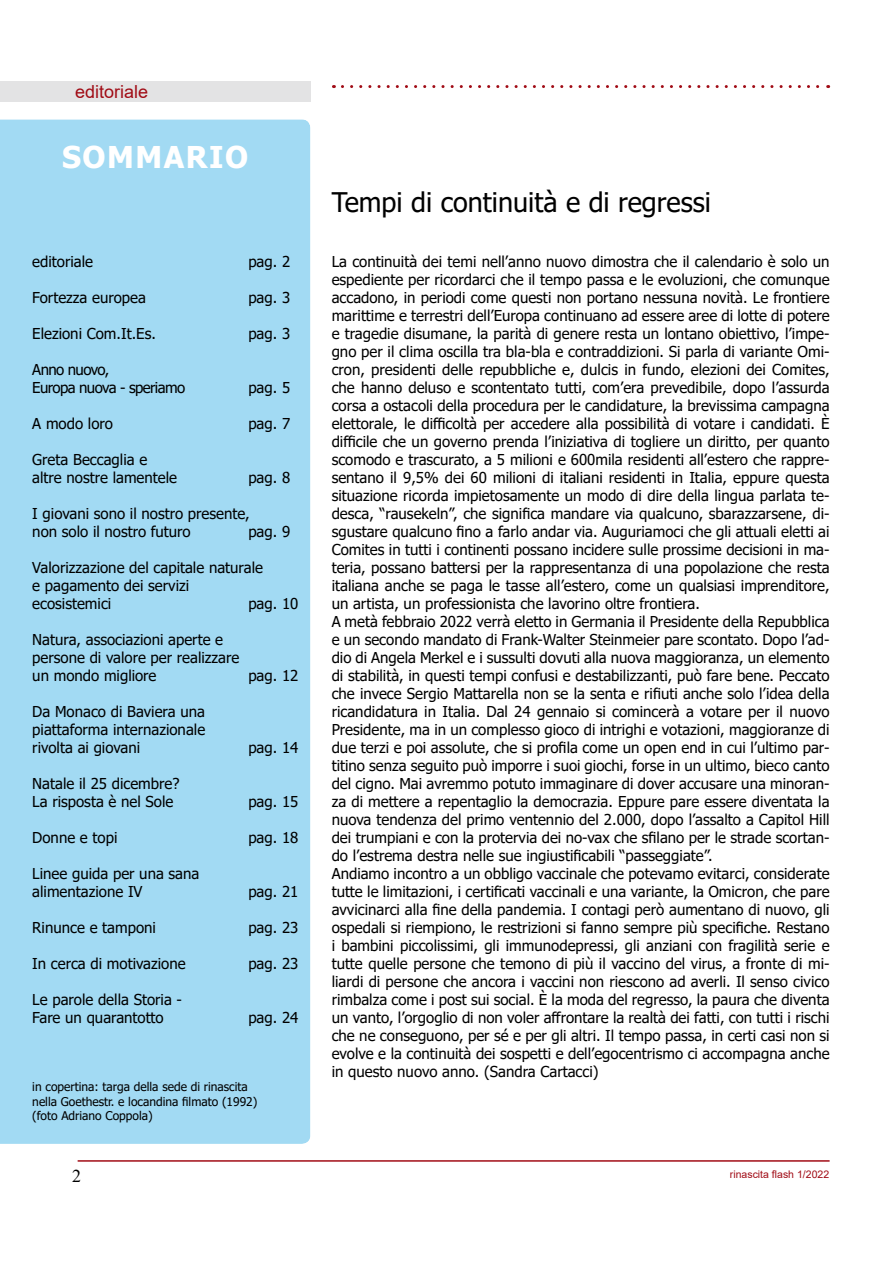
<style>
.page{position:relative;width:893px;height:1263px;background:#fff}
.page>*{position:absolute;margin:0;border:0;box-sizing:border-box;transform-origin:0 0}
.t1{font:700 30px "Tahoma";letter-spacing:.05em;color:#fff}
.t2{font:27px "Tahoma";color:#000}
.t3{font:18px "Arial";color:#a10c16}
.t4{font:18px "Times New Roman";color:#000}
.t5{font:15px/18px "Tahoma";color:#000}
.t6{font:15px/18px "Tahoma";letter-spacing:-.04em;color:#000}
.t7{font:12px/14.4px "Tahoma";color:#000}
.t8{font:10.5px "Arial";color:#a10c16}
</style>
<div class="page">
<div style="left:0;top:81px;width:310px;height:21px;background:#e3e3e4"></div>
<svg style="left:342px;top:85px;width:487px;height:3px"></svg>
<hr style="left:78px;top:1160px;width:752px;height:2px;background:#a10c16">
<div style="left:0;top:119px;width:310px;height:1025px;background:#a2daf3"></div>
<p class="t3" style="left:75px;top:80px;width:75px">editoriale</p>
<h1 class="t1" style="left:62px;top:136px;width:188px">SOMMARIO</h1>
<p class="t5" style="left:32px;top:253px;width:62px">editoriale</p>
<p class="t5" style="left:248px;top:253px;width:43px">pag. 2</p>
<p class="t5" style="left:32px;top:289px;width:115px">Fortezza europea</p>
<p class="t5" style="left:248px;top:289px;width:43px">pag. 3</p>
<p class="t5" style="left:32px;top:325px;width:125px">Elezioni Com.It.Es.</p>
<p class="t5" style="left:248px;top:325px;width:43px">pag. 3</p>
<p class="t6" style="left:32px;top:361px;width:154px">Anno nuovo,<br>Europa nuova - speriamo</p>
<p class="t5" style="left:248px;top:379px;width:43px">pag. 5</p>
<p class="t5" style="left:32px;top:415px;width:82px">A modo loro</p>
<p class="t5" style="left:248px;top:415px;width:43px">pag. 7</p>
<p class="t5" style="left:32px;top:451px;width:146px">Greta Beccaglia e altre nostre lamentele</p>
<p class="t5" style="left:248px;top:469px;width:43px">pag. 8</p>
<p class="t5" style="left:32px;top:505px;width:219px">I giovani sono il nostro presente, non solo il nostro futuro</p>
<p class="t5" style="left:248px;top:523px;width:43px">pag. 9</p>
<p class="t5" style="left:32px;top:559px;width:232px">Valorizzazione del capitale naturale e pagamento dei servizi ecosistemici</p>
<p class="t5" style="left:248px;top:595px;width:52px">pag. 10</p>
<p class="t5" style="left:32px;top:631px;width:209px">Natura, associazioni aperte e persone di valore per realizzare un mondo migliore</p>
<p class="t5" style="left:32px;top:703px;width:174px;text-align:justify">Da Monaco di Baviera una piattaforma internazionale rivolta ai giovani</p>
<p class="t5" style="left:32px;top:775px;width:149px">Natale il 25 dicembre?<br>La risposta è nel Sole</p>
<p class="t5" style="left:248px;top:667px;width:52px">pag. 12</p>
<p class="t5" style="left:248px;top:739px;width:52px">pag. 14</p>
<p class="t5" style="left:248px;top:793px;width:52px">pag. 15</p>
<p class="t5" style="left:32px;top:829px;width:87px">Donne e topi</p>
<p class="t5" style="left:248px;top:829px;width:52px">pag. 18</p>
<p class="t5" style="left:32px;top:865px;width:169px">Linee guida per una sana alimentazione IV</p>
<p class="t5" style="left:248px;top:883px;width:52px">pag. 21</p>
<p class="t5" style="left:32px;top:919px;width:125px">Rinunce e tamponi</p>
<p class="t5" style="left:248px;top:919px;width:52px">pag. 23</p>
<p class="t5" style="left:32px;top:955px;width:155px">In cerca di motivazione</p>
<p class="t5" style="left:248px;top:955px;width:52px">pag. 23</p>
<p class="t5" style="left:32px;top:991px;width:151px">Le parole della Storia -<br>Fare un quarantotto</p>
<p class="t5" style="left:248px;top:1009px;width:52px">pag. 24</p>
<p class="t7" style="left:32px;top:1080px;width:227px">in copertina: targa della sede di rinascita nella Goethestr. e locandina filmato (1992) (foto Adriano Coppola)</p>
<p class="t4" style="left:72px;top:1163px;width:10px">2</p>
<h2 class="t2" style="left:332px;top:184px;width:381px">Tempi di continuità e di regressi</h2>
<p class="t5" style="left:332px;top:253px;width:499px">La continuità dei temi nell’anno nuovo dimostra che il calendario è solo un espediente per ricordarci che il tempo passa e le evoluzioni, che comunque accadono, in periodi come questi non portano nessuna novità. Le frontiere marittime e terrestri dell’Europa continuano ad essere aree di lotte di potere e tragedie disumane, la parità di genere resta un lontano obiettivo, l’impe&shy;gno per il clima oscilla tra bla-bla e contraddizioni. Si parla di variante Omi&shy;cron, presidenti delle repubbliche e, dulcis in fundo, elezioni dei Comites, che hanno deluso e scontentato tutti, com’era prevedibile, dopo l’assurda corsa a ostacoli della procedura per le candidature, la brevissima campagna elettorale, le difficoltà per accedere alla possibilità di votare i candidati. È difficile che un governo prenda l’iniziativa di togliere un diritto, per quanto scomodo e trascurato, a 5 milioni e 600mila residenti all’estero che rappre&shy;sentano il 9,5% dei 60 milioni di italiani residenti in Italia, eppure questa situazione ricorda impietosamente un modo di dire della lingua parlata te&shy;desca, “rausekeln”, che significa mandare via qualcuno, sbarazzarsene, di&shy;sgustare qualcuno fino a farlo andar via. Auguriamoci che gli attuali eletti ai Comites in tutti i continenti possano incidere sulle prossime decisioni in ma&shy;teria, possano battersi per la rappresentanza di una popolazione che resta italiana anche se paga le tasse all’estero, come un qualsiasi imprenditore, un artista, un professionista che lavorino oltre frontiera.<br>A metà febbraio 2022 verrà eletto in Germania il Presidente della Repubblica e un secondo mandato di Frank-Walter Steinmeier pare scontato. Dopo l’ad&shy;dio di Angela Merkel e i sussulti dovuti alla nuova maggioranza, un elemento di stabilità, in questi tempi confusi e destabilizzanti, può fare bene. Peccato che invece Sergio Mattarella non se la senta e rifiuti anche solo l’idea della ricandidatura in Italia. Dal 24 gennaio si comincerà a votare per il nuovo Presidente, ma in un complesso gioco di intrighi e votazioni, maggioranze di due terzi e poi assolute, che si profila come un open end in cui l’ultimo par&shy;titino senza seguito può imporre i suoi giochi, forse in un ultimo, bieco canto del cigno. Mai avremmo potuto immaginare di dover accusare una minoran&shy;za di mettere a repentaglio la democrazia. Eppure pare essere diventata la nuova tendenza del primo ventennio del 2.000, dopo l’assalto a Capitol Hill dei trumpiani e con la protervia dei no-vax che sfilano per le strade scortan&shy;do l’estrema destra nelle sue ingiustificabili “passeggiate”.<br>Andiamo incontro a un obbligo vaccinale che potevamo evitarci, considerate tutte le limitazioni, i certificati vaccinali e una variante, la Omicron, che pare avvicinarci alla fine della pandemia. I contagi però aumentano di nuovo, gli ospedali si riempiono, le restrizioni si fanno sempre più specifiche. Restano i bambini piccolissimi, gli immunodepressi, gli anziani con fragilità serie e tutte quelle persone che temono di più il vaccino del virus, a fronte di mi&shy;liardi di persone che ancora i vaccini non riescono ad averli. Il senso civico rimbalza come i post sui social. È la moda del regresso, la paura che diventa un vanto, l’orgoglio di non voler affrontare la realtà dei fatti, con tutti i rischi che ne conseguono, per sé e per gli altri. Il tempo passa, in certi casi non si evolve e la continuità dei sospetti e dell’egocentrismo ci accompagna anche in questo nuovo anno. (Sandra Cartacci)</p>
<p class="t8" style="left:730px;top:1166px;width:101px">rinascita flash 1/2022</p>
</div>
